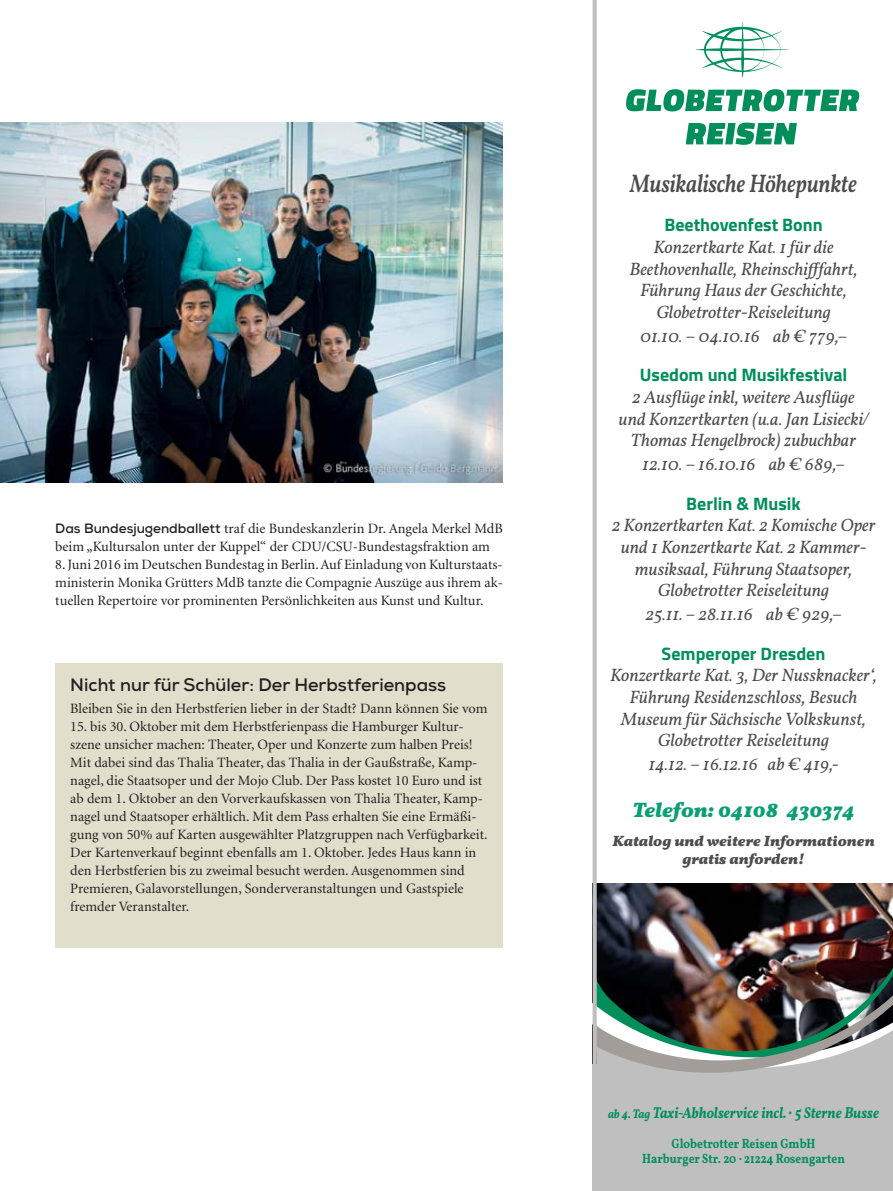
<style>
.page{position:relative;width:893px;height:1191px;background:#fff}
.page>*{position:absolute;margin:0;border:0;box-sizing:border-box;transform-origin:0 0}
.t1{font:italic 500 25.5px "Vollkorn";letter-spacing:-.01em;color:#4d4d4d;scale:.85 1}
.t2{font:italic 700 21px "Vollkorn";color:#0c9e75}
.t3{font:italic 18px/21.6px "Vollkorn";color:#4d4d4d;text-align:center}
.t4{font:700 18px "Titillium";color:#008f5b}
.t5{font:700 18px "Nexa";color:#231f20}
.t6{font:italic 600 15.9px "Vollkorn";color:#008f5b;scale:.85 1}
.t7{font:italic 700 15px/18px "Vollkorn";color:#4d4d4d;text-align:center}
.t8{font:14.25px/18px "Minion";color:#231f20}
.t9{font:600 13.5px/15.3px "Vollkorn";color:#008f5b;text-align:center;scale:.85 1}
.s1{font-family:"Nexa";font-weight:700;font-size:13.5px}
.s2{font-size:12.6px}
</style>
<div class="page">
<div style="left:55px;top:663px;width:448px;height:284px;background:#e2decc"></div>
<img style="left:0;top:123px;width:503px;height:360px">
<svg style="left:593px;top:0;width:300px;height:1191px"></svg>
<p class="t8" style="left:55px;top:520px;width:449px"><span class="s1">Das Bundesjugendballett</span> traf die Bundeskanzlerin Dr. Angela Merkel MdB beim „Kultursalon unter der Kuppel“ der CDU/CSU-Bundestagsfraktion am</p>
<p class="t8" style="left:55px;top:556px;width:449px;text-align:justify">8. Juni 2016 im Deutschen Bundestag in Berlin. Auf Einladung von Kulturstaats&shy;ministerin Monika Grütters MdB tanzte die Compagnie Auszüge aus ihrem ak&shy;tuellen Repertoire vor prominenten Persönlichkeiten aus Kunst und Kultur.</p>
<p class="t5" style="left:70px;top:678px;width:377px">Nicht nur für Schüler: Der Herbstferienpass</p>
<p class="t8" style="left:70px;top:700px;width:419px">Bleiben Sie in den Herbstferien lieber in der Stadt? Dann können Sie vom</p>
<p class="t8" style="left:70px;top:718px;width:419px">15. bis 30. Oktober mit dem Herbstferienpass die Hamburger Kultur&shy;szene unsicher machen: Theater, Oper und Konzerte zum halben Preis!<br>Mit dabei sind das Thalia Theater, das Thalia in der Gaußstraße, Kamp&shy;nagel, die Staatsoper und der Mojo Club. Der Pass kostet 10 Euro und ist ab dem 1. Oktober an den Vorverkaufskassen von Thalia Theater, Kamp&shy;nagel und Staatsoper erhältlich. Mit dem Pass erhalten Sie eine Ermäßi&shy;gung von 50% auf Karten ausgewählter Platzgruppen nach Verfügbarkeit.<br>Der Kartenverkauf beginnt ebenfalls am 1. Oktober. Jedes Haus kann in den Herbstferien bis zu zweimal besucht werden. Ausgenommen sind Premieren, Galavorstellungen, Sonderveranstaltungen und Gastspiele fremder Veranstalter.</p>
<h1 class="t1" style="left:630px;top:168px;width:268px">Musikalische Höhepunkte</h1>
<p class="t4" style="left:664px;top:214px;width:160px">Beethovenfest Bonn</p>
<p class="t3" style="left:630px;top:238px;width:229px">Konzertkarte Kat. 1 für die<br>Beethovenhalle, Rheinschifffahrt,<br>Führung Haus der Geschichte,<br>Globetrotter-Reiseleitung</p>
<p class="t3" style="left:640px;top:327px;width:209px">01.10. – 04.10.16 ab € 779,–</p>
<p class="t4" style="left:640px;top:364px;width:209px">Usedom und Musikfestival</p>
<p class="t3" style="left:619px;top:388px;width:251px">2 Ausflüge inkl, weitere Ausflüge und Konzertkarten (u.a. Jan Lisiecki/<br>Thomas Hengelbrock) zubuchbar</p>
<p class="t3" style="left:642px;top:455px;width:204px">12.10. – 16.10.16 ab € 689,–</p>
<p class="t4" style="left:686px;top:493px;width:116px">Berlin &amp; Musik</p>
<p class="t3" style="left:612px;top:516px;width:265px">2 Konzertkarten Kat. 2 Komische Oper und 1 Konzertkarte Kat. 2 Kammer&shy;musiksaal, Führung Staatsoper,<br>Globetrotter Reiseleitung</p>
<p class="t3" style="left:645px;top:605px;width:198px">25.11. – 28.11.16 ab € 929,–</p>
<p class="t4" style="left:662px;top:643px;width:165px">Semperoper Dresden</p>
<p class="t3" style="left:610px;top:666px;width:268px">Konzertkarte Kat. 3‚ Der Nussknacker‘, Führung Residenzschloss, Besuch Museum für Sächsische Volkskunst, Globetrotter Reiseleitung</p>
<p class="t3" style="left:648px;top:755px;width:192px">14.12. – 16.12.16 ab € 419,-</p>
<h2 class="t2" style="left:632px;top:802px;width:224px">Telefon: 04108 430374</h2>
<p class="t7" style="left:612px;top:833px;width:264px">Katalog und weitere Informationen gratis anforden!</p>
<p class="t6" style="left:608px;top:1102px;width:320px"><span class="s2">ab 4. Tag</span> Taxi-Abholservice incl. . 5 Sterne Busse</p>
<p class="t9" style="left:642px;top:1135px;width:240px">Globetrotter Reisen GmbH<br>Harburger Str. 20 . 21224 Rosengarten</p>
</div>
